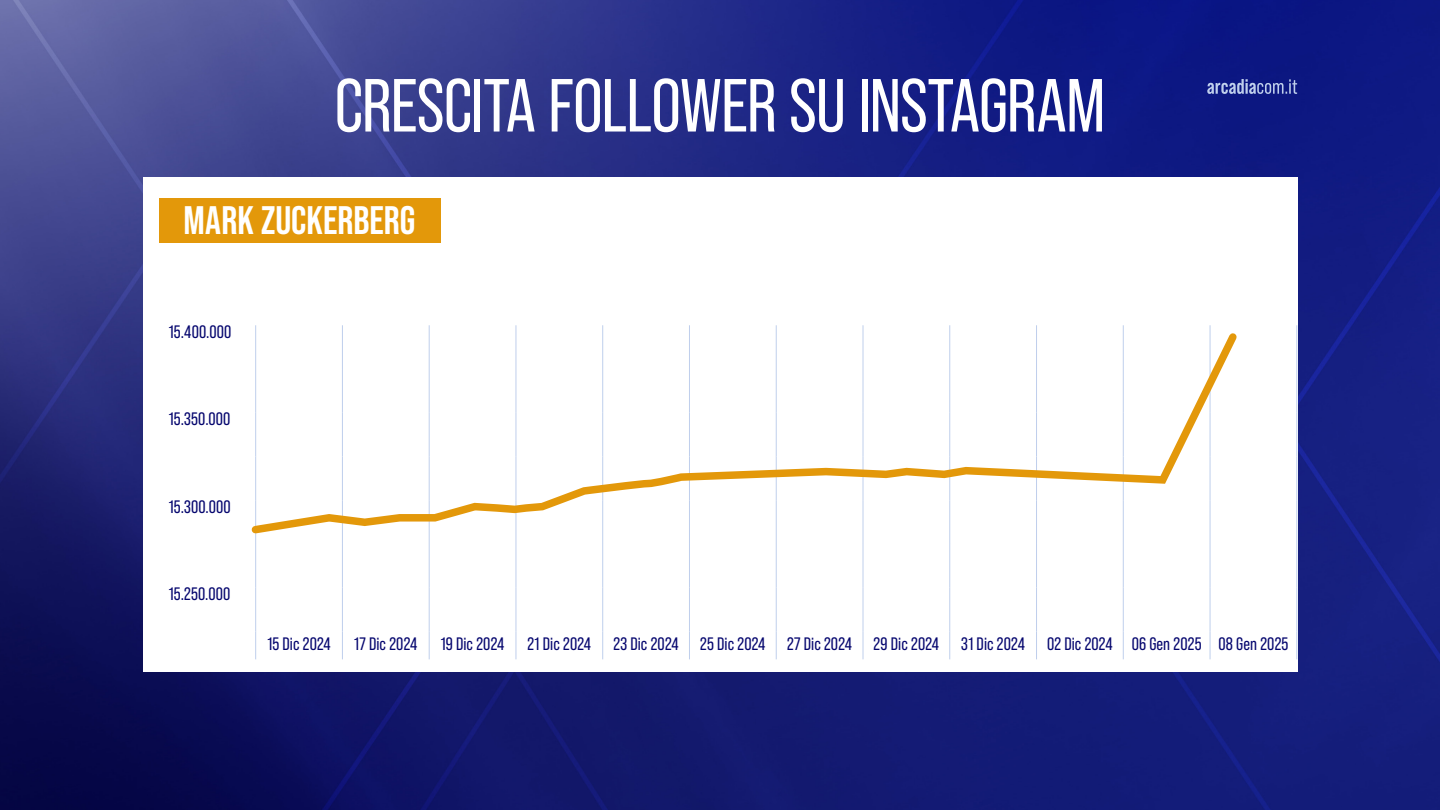
<style>
.page{position:relative;width:1440px;height:810px;background:#fff}
.page>*{position:absolute;margin:0;border:0;box-sizing:border-box;transform-origin:0 0}
.t1{font:75px "Bebas Neue Pro";letter-spacing:-.015em;color:#fff}
.t2{font:700 39.75px "Bebas Neue Pro";color:#fff}
.t3{font:18px "Bebas Neue Pro";letter-spacing:.005em;color:#05066e}
</style>
<div class="page">
<img style="left:0;top:0;width:1440px;height:810px">
<div style="left:143px;top:178px;width:1154px;height:494px;background:#fff"></div>
<div style="left:159px;top:198px;width:281px;height:44px;background:#e3980a"></div>
<hr style="left:255px;top:325px;width:1px;height:44px;background:#bfcfec">
<hr style="left:342px;top:325px;width:1px;height:44px;background:#bfcfec">
<hr style="left:429px;top:325px;width:1px;height:44px;background:#bfcfec">
<hr style="left:516px;top:325px;width:1px;height:44px;background:#bfcfec">
<hr style="left:603px;top:325px;width:1px;height:44px;background:#bfcfec">
<hr style="left:689px;top:325px;width:1px;height:44px;background:#bfcfec">
<hr style="left:776px;top:325px;width:1px;height:44px;background:#bfcfec">
<hr style="left:863px;top:325px;width:1px;height:44px;background:#bfcfec">
<hr style="left:950px;top:325px;width:1px;height:44px;background:#bfcfec">
<hr style="left:1036px;top:325px;width:1px;height:44px;background:#bfcfec">
<hr style="left:1123px;top:325px;width:1px;height:44px;background:#bfcfec">
<hr style="left:1210px;top:325px;width:1px;height:44px;background:#bfcfec">
<hr style="left:1297px;top:325px;width:1px;height:44px;background:#bfcfec">
<hr style="left:1297px;top:369px;width:1px;height:44px;background:#bfcfec">
<hr style="left:1297px;top:413px;width:1px;height:43px;background:#bfcfec">
<hr style="left:1297px;top:456px;width:1px;height:44px;background:#bfcfec">
<hr style="left:255px;top:500px;width:1px;height:44px;background:#bfcfec">
<hr style="left:342px;top:500px;width:1px;height:44px;background:#bfcfec">
<hr style="left:429px;top:500px;width:1px;height:44px;background:#bfcfec">
<hr style="left:516px;top:500px;width:1px;height:44px;background:#bfcfec">
<hr style="left:603px;top:500px;width:1px;height:44px;background:#bfcfec">
<hr style="left:689px;top:500px;width:1px;height:44px;background:#bfcfec">
<hr style="left:776px;top:500px;width:1px;height:44px;background:#bfcfec">
<hr style="left:863px;top:500px;width:1px;height:44px;background:#bfcfec">
<hr style="left:950px;top:500px;width:1px;height:44px;background:#bfcfec">
<hr style="left:1036px;top:500px;width:1px;height:44px;background:#bfcfec">
<hr style="left:1123px;top:500px;width:1px;height:44px;background:#bfcfec">
<hr style="left:1210px;top:500px;width:1px;height:44px;background:#bfcfec">
<hr style="left:1297px;top:500px;width:1px;height:44px;background:#bfcfec">
<hr style="left:255px;top:544px;width:1px;height:44px;background:#bfcfec">
<hr style="left:342px;top:544px;width:1px;height:44px;background:#bfcfec">
<hr style="left:429px;top:544px;width:1px;height:44px;background:#bfcfec">
<hr style="left:516px;top:544px;width:1px;height:44px;background:#bfcfec">
<hr style="left:603px;top:544px;width:1px;height:44px;background:#bfcfec">
<hr style="left:689px;top:544px;width:1px;height:44px;background:#bfcfec">
<hr style="left:776px;top:544px;width:1px;height:44px;background:#bfcfec">
<hr style="left:863px;top:544px;width:1px;height:44px;background:#bfcfec">
<hr style="left:950px;top:544px;width:1px;height:44px;background:#bfcfec">
<hr style="left:1036px;top:544px;width:1px;height:44px;background:#bfcfec">
<hr style="left:1123px;top:544px;width:1px;height:44px;background:#bfcfec">
<hr style="left:1210px;top:544px;width:1px;height:44px;background:#bfcfec">
<hr style="left:1297px;top:544px;width:1px;height:44px;background:#bfcfec">
<hr style="left:255px;top:588px;width:1px;height:43px;background:#bfcfec">
<hr style="left:342px;top:588px;width:1px;height:43px;background:#bfcfec">
<hr style="left:429px;top:588px;width:1px;height:43px;background:#bfcfec">
<hr style="left:516px;top:588px;width:1px;height:43px;background:#bfcfec">
<hr style="left:603px;top:588px;width:1px;height:43px;background:#bfcfec">
<hr style="left:689px;top:588px;width:1px;height:43px;background:#bfcfec">
<hr style="left:776px;top:588px;width:1px;height:43px;background:#bfcfec">
<hr style="left:863px;top:588px;width:1px;height:43px;background:#bfcfec">
<hr style="left:950px;top:588px;width:1px;height:43px;background:#bfcfec">
<hr style="left:1036px;top:588px;width:1px;height:43px;background:#bfcfec">
<hr style="left:1123px;top:588px;width:1px;height:43px;background:#bfcfec">
<hr style="left:1210px;top:588px;width:1px;height:43px;background:#bfcfec">
<hr style="left:1297px;top:588px;width:1px;height:43px;background:#bfcfec">
<svg style="left:255px;top:631px;width:1px;height:28px"></svg>
<svg style="left:342px;top:631px;width:1px;height:28px"></svg>
<svg style="left:429px;top:631px;width:1px;height:28px"></svg>
<svg style="left:516px;top:631px;width:1px;height:28px"></svg>
<svg style="left:603px;top:631px;width:1px;height:28px"></svg>
<svg style="left:689px;top:631px;width:1px;height:28px"></svg>
<svg style="left:776px;top:631px;width:1px;height:28px"></svg>
<svg style="left:863px;top:631px;width:1px;height:28px"></svg>
<svg style="left:950px;top:631px;width:1px;height:28px"></svg>
<svg style="left:1036px;top:631px;width:1px;height:28px"></svg>
<svg style="left:1123px;top:631px;width:1px;height:28px"></svg>
<svg style="left:1210px;top:631px;width:1px;height:28px"></svg>
<svg style="left:1297px;top:631px;width:1px;height:28px"></svg>
<svg style="left:251px;top:327px;width:986px;height:211px"></svg>
<svg style="left:1207px;top:79px;width:90px;height:15px"></svg>
<h1 class="t1" style="left:334px;top:63px;width:773px">CRESCITA FOLLOWER SU INSTAGRAM</h1>
<h2 class="t2" style="left:184px;top:198px;width:233px">MARK ZUCKERBERG</h2>
<p class="t3" style="left:169px;top:321px;width:64px">15.400.000</p>
<p class="t3" style="left:169px;top:409px;width:63px">15.350.000</p>
<p class="t3" style="left:169px;top:496px;width:63px">15.300.000</p>
<p class="t3" style="left:169px;top:584px;width:63px">15.250.000</p>
<p class="t3" style="left:267px;top:634px;width:65px">15 Dic 2024</p>
<p class="t3" style="left:354px;top:634px;width:65px">17 Dic 2024</p>
<p class="t3" style="left:441px;top:634px;width:65px">19 Dic 2024</p>
<p class="t3" style="left:528px;top:634px;width:762px">21 Dic 2024 23 Dic 2024 25 Dic 2024 27 Dic 2024 29 Dic 2024 31 Dic 2024 02 Dic 2024 06 Gen 2025 08 Gen 2025</p>
</div>
